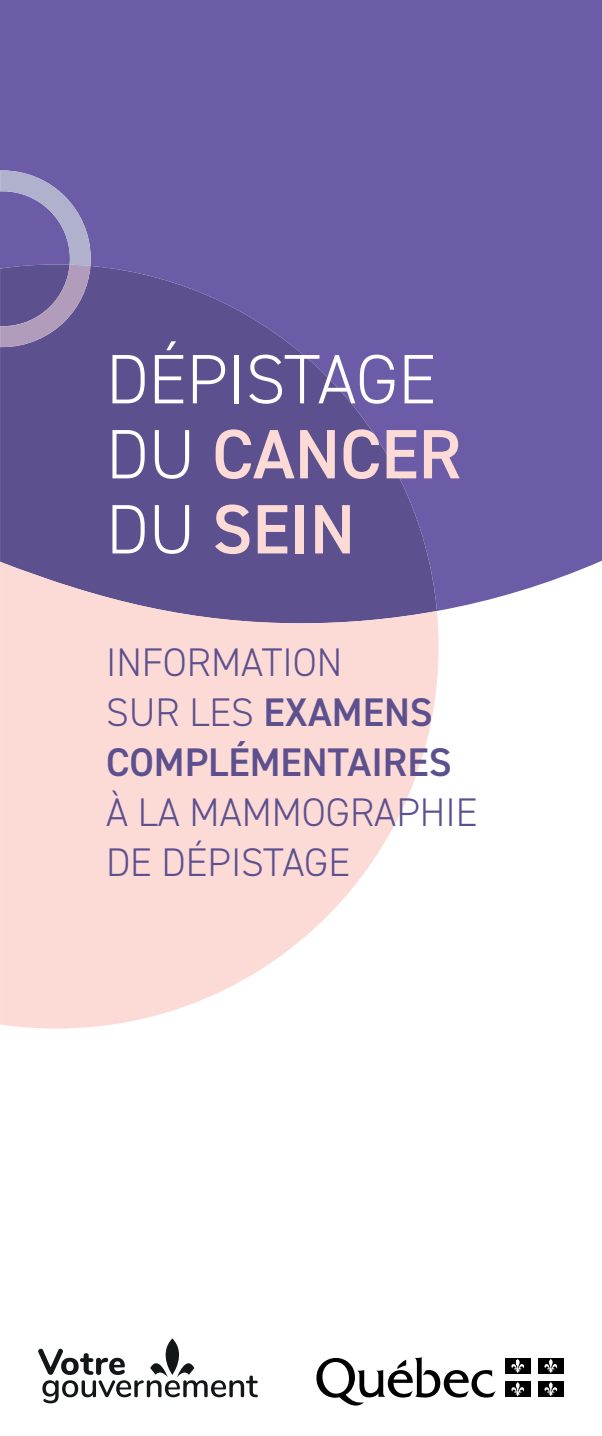
<style>
.page{position:relative;width:602px;height:1436px;background:#fff}
.page>*{position:absolute;margin:0;border:0;box-sizing:border-box;transform-origin:0 0}
.t1{font:300 70px/75px "DIN2014";color:#fff}
.t2{font:600 40px/50px "DIN2014";color:#5d508f}
.t3{font:300 40px/50px "DIN2014";color:#5d508f}
.s1{font-weight:600;color:#fcdbd6}
.s2{font-weight:300}
</style>
<div class="page">
<div style="left:0;top:0;width:602px;height:611px;background:#6c5ca8"></div>
<svg style="left:0;top:264px;width:437px;height:297px;background:#605395"></svg>
<svg style="left:0;top:561px;width:438px;height:467px;background:#ecd2d5"></svg>
<svg style="left:0;top:170px;width:91px;height:177px;background:#7e71aa"></svg>
<svg style="left:316px;top:1357px;width:179px;height:48px"></svg>
<div style="left:505px;top:1357px;width:25px;height:16px;background:#000"></div>
<div style="left:538px;top:1357px;width:25px;height:16px;background:#000"></div>
<svg style="left:544px;top:1359px;width:13px;height:13px"></svg>
<div style="left:505px;top:1380px;width:25px;height:16px;background:#000"></div>
<svg style="left:511px;top:1382px;width:13px;height:13px"></svg>
<div style="left:538px;top:1380px;width:25px;height:16px;background:#000"></div>
<svg style="left:544px;top:1382px;width:13px;height:13px"></svg>
<svg style="left:511px;top:1359px;width:13px;height:13px"></svg>
<svg style="left:38px;top:1338px;width:220px;height:64px"></svg>
<h1 class="t1" style="left:106px;top:342px;width:357px">DÉPISTAGE<br>DU <span class="s1">CANCER<br></span>DU <span class="s1">SEIN</span></h1>
<p class="t2" style="left:106px;top:636px;width:347px"><span class="s2">INFORMATION<br>SUR LES</span> EXAMENS<br>COMPLÉMENTAIRES</p>
<p class="t3" style="left:106px;top:787px;width:373px">À LA MAMMOGRAPHIE<br>DE DÉPISTAGE</p>
</div>
